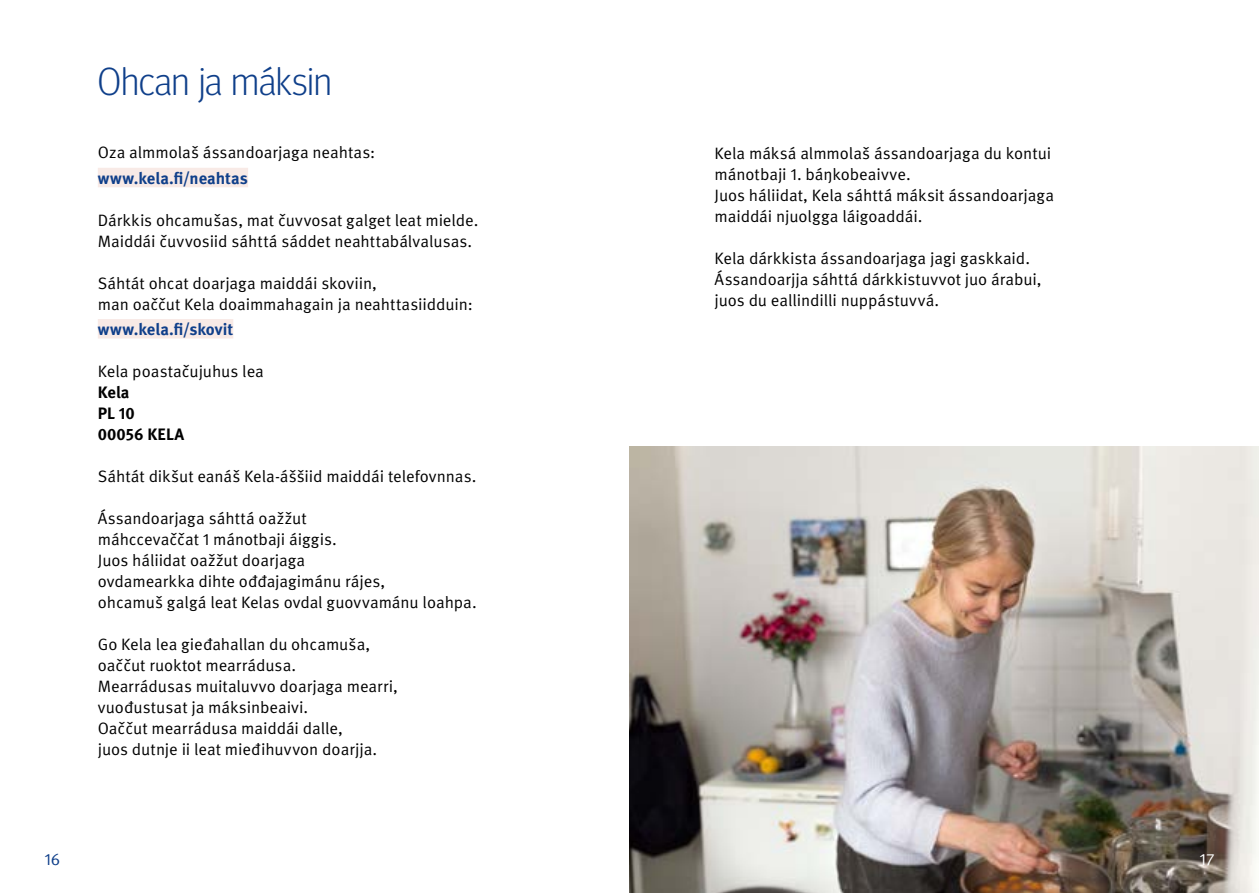
<style>
.page{position:relative;width:1259px;height:893px;background:#fff}
.page>*{position:absolute;margin:0;border:0;box-sizing:border-box;transform-origin:0 0}
.H1_otsikko{font:300 39px "Meta Headline Pro";color:#0f3f8a}
.Body_copy{font:16.5px/21px "Meta Pro Norm";letter-spacing:-.005em;color:#000}
.H1_otsikko-2{font:16.5px "Meta Pro Norm";letter-spacing:-.005em;color:#000}
.H1_otsikko-3{font:700 16.5px "Meta Pro";letter-spacing:.005em;color:#0f3f8a}
.Links{font:700 16.5px "Meta Pro";color:#0f3f8a}
.Body_copy-2{font:700 16.5px "Meta Pro";letter-spacing:.005em;color:#000}
.t1{font:16.5px "Meta Pro Norm";color:#0f3f8a}
.t2{font:16.5px "Meta Pro Norm";color:#fff}
</style>
<div class="page">
<div style="left:98px;top:168px;width:150px;height:19px;background:#f8eae6"></div>
<div style="left:98px;top:319px;width:135px;height:20px;background:#f8eae6"></div>
<img style="left:629px;top:446px;width:630px;height:447px">
<h1 class="H1_otsikko" style="left:98px;top:53px;width:235px">Ohcan ja máksin</h1>
<h1 class="H1_otsikko-2" style="left:98px;top:140px;width:279px">Oza almmolaš ássandoarjaga neahtas:</h1>
<h1 class="H1_otsikko-3" style="left:98px;top:165px;width:152px">www.kela.fi/neahtas</h1>
<p class="Body_copy" style="left:98px;top:208px;width:382px">Dárkkis ohcamušas, mat čuvvosat galget leat mielde.</p>
<p class="Body_copy" style="left:98px;top:229px;width:376px">Maiddái čuvvosiid sáhttá sáddet neahttabálvalusas.</p>
<p class="Body_copy" style="left:98px;top:271px;width:376px">Sáhtát ohcat doarjaga maiddái skoviin,<br>man oaččut Kela doaimmahagain ja neahttasiidduin:</p>
<p class="Links" style="left:98px;top:316px;width:137px">www.kela.fi/skovit</p>
<p class="Body_copy" style="left:98px;top:359px;width:168px">Kela poastačujuhus lea</p>
<p class="Body_copy-2" style="left:98px;top:379px;width:33px">Kela</p>
<p class="Body_copy-2" style="left:98px;top:400px;width:39px">PL 10</p>
<p class="Body_copy-2" style="left:98px;top:421px;width:88px">00056 KELA</p>
<p class="Body_copy" style="left:98px;top:464px;width:380px">Sáhtát dikšut eanáš Kela-áššiid maiddái telefovnnas.</p>
<p class="Body_copy" style="left:98px;top:506px;width:240px">Ássandoarjaga sáhttá oažžut máhccevaččat 1 mánotbaji áiggis.</p>
<p class="Body_copy" style="left:98px;top:548px;width:380px">Juos háliidat oažžut doarjaga<br>ovdamearkka dihte ođđajagimánu rájes,<br>ohcamuš galgá leat Kelas ovdal guovvamánu loahpa.</p>
<p class="Body_copy" style="left:98px;top:632px;width:274px">Go Kela lea gieđahallan du ohcamuša, oaččut ruoktot mearrádusa.</p>
<p class="Body_copy" style="left:98px;top:674px;width:302px">Mearrádusas muitaluvvo doarjaga mearri, vuođustusat ja máksinbeaivi.</p>
<p class="Body_copy" style="left:98px;top:716px;width:281px">Oaččut mearrádusa maiddái dalle, juos dutnje ii leat mieđihuvvon doarjja.</p>
<p class="Body_copy" style="left:714px;top:141px;width:338px">Kela máksá almmolaš ássandoarjaga du kontui mánotbaji 1. báŋkobeaivve.</p>
<p class="Body_copy" style="left:714px;top:183px;width:341px">Juos háliidat, Kela sáhttá máksit ássandoarjaga maiddái njuolgga láigoaddái.</p>
<p class="Body_copy" style="left:714px;top:246px;width:317px">Kela dárkkista ássandoarjaga jagi gaskkaid.</p>
<p class="Body_copy" style="left:714px;top:267px;width:329px">Ássandoarjja sáhttá dárkkistuvvot juo árabui, juos du eallindilli nuppástuvvá.</p>
<p class="t1" style="left:44px;top:847px;width:17px">16</p>
<p class="t2" style="left:1199px;top:847px;width:16px">17</p>
</div>
